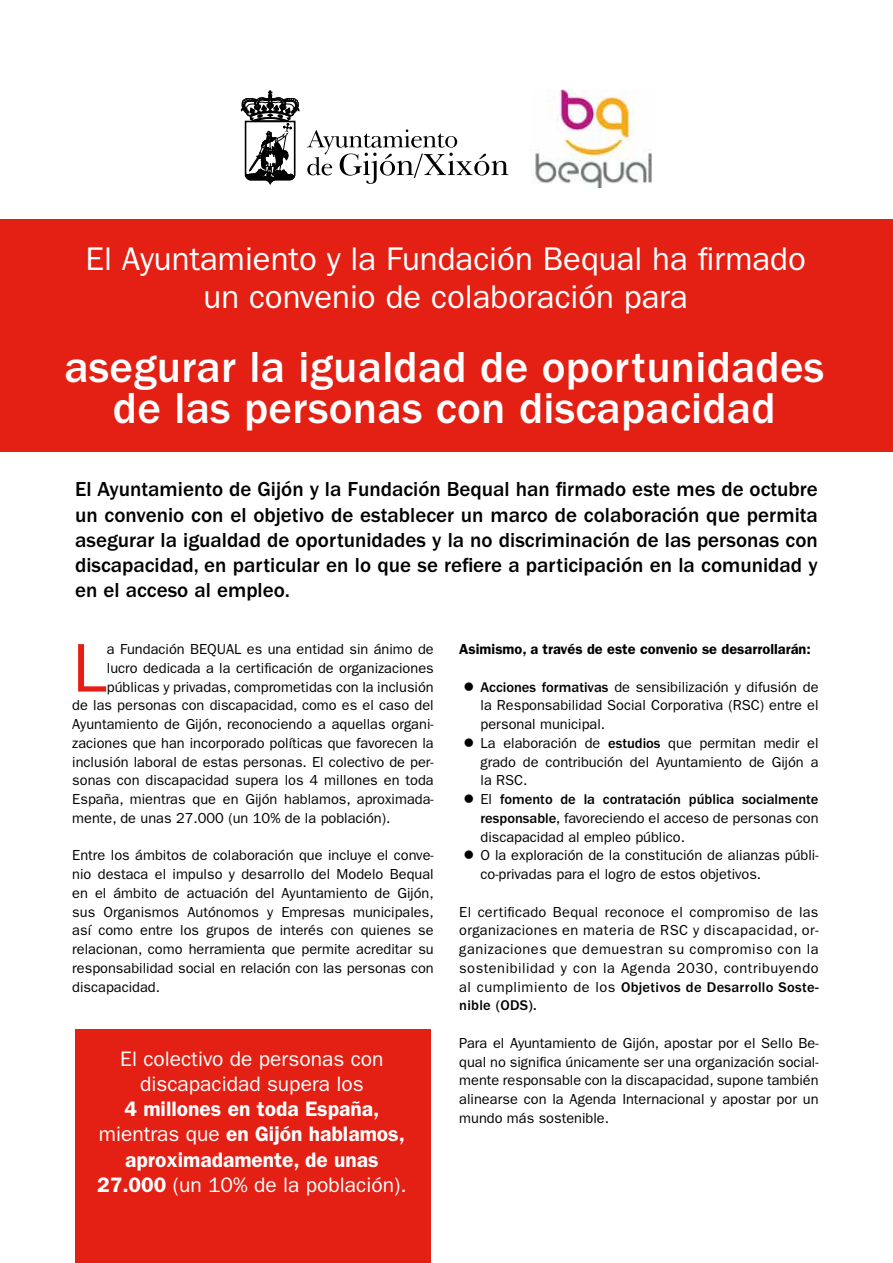
<style>
.page{position:relative;width:893px;height:1263px;background:#fff}
.page>*{position:absolute;margin:0;border:0;box-sizing:border-box;transform-origin:0 0}
.t1{font:69.15px "ITC Franklin Gothic Std";color:#e41f13}
.t2{font:500 45px/40.5px "ITC Franklin Gothic Std";letter-spacing:.005em;color:#fff;text-align:center}
.t3{font:33px/37.5px "ITC Franklin Gothic Std";color:#fff;text-align:center}
.t4{font:500 21px/25.2px "ITC Franklin Gothic Std";color:#000;text-align:justify}
.t5{font:600 21px/25.2px "ITC Franklin Gothic Std";color:#fff;text-align:center}
.t6{font:21px/25.2px "ITC Franklin Gothic Std";color:#fff;text-align:center}
.t7{font:14.55px/18.8px "ITC Franklin Gothic Std";color:#000;text-align:justify}
.t8{font:600 14.55px "ITC Franklin Gothic Std";color:#000}
.s1{font-weight:400}
.s2{font-weight:500}
</style>
<div class="page">
<div style="left:75px;top:1029px;width:356px;height:234px;background:#e41f13"></div>
<div style="left:0;top:220px;width:893px;height:232px;background:#e41f13"></div>
<svg style="left:241px;top:91px;width:58px;height:94px"></svg>
<svg style="left:307px;top:129px;width:201px;height:55px"></svg>
<img style="left:533px;top:90px;width:119px;height:97px">
<h3 class="t3" style="left:86px;top:241px;width:722px">El Ayuntamiento y la Fundación Bequal ha firmado un convenio de colaboración para</h3>
<h2 class="t2" style="left:64px;top:347px;width:761px">asegurar la igualdad de oportunidades de las personas con discapacidad</h2>
<p class="t4" style="left:75px;top:477px;width:744px">El Ayuntamiento de Gijón y la Fundación Bequal han firmado este mes de octubre un convenio con el objetivo de establecer un marco de colaboración que permita asegurar la igualdad de oportunidades y la no discriminación de las personas con discapacidad, en particular en lo que se refiere a participación en la comunidad y en el acceso al empleo.</p>
<h1 class="t1" style="left:72px;top:628px;width:36px">L</h1>
<p class="t7" style="left:107px;top:640px;width:328px">a Fundación BEQUAL es una entidad sin ánimo de</p>
<p class="t7" style="left:107px;top:659px;width:328px">lucro dedicada a la certificación de organizaciones</p>
<p class="t7" style="left:107px;top:677px;width:328px">públicas y privadas, comprometidas con la inclusión</p>
<p class="t7" style="left:72px;top:696px;width:363px">de las personas con discapacidad, como es el caso del</p>
<p class="t7" style="left:72px;top:715px;width:363px">Ayuntamiento de Gijón, reconociendo a aquellas organi-</p>
<p class="t7" style="left:72px;top:734px;width:363px">zaciones que han incorporado políticas que favorecen la</p>
<p class="t7" style="left:72px;top:752px;width:363px">inclusión laboral de estas personas. El colectivo de per-</p>
<p class="t7" style="left:72px;top:771px;width:363px">sonas con discapacidad supera los 4 millones en toda</p>
<p class="t7" style="left:72px;top:790px;width:363px">España, mientras que en Gijón hablamos, aproximada-</p>
<p class="t7" style="left:72px;top:809px;width:320px">mente, de unas 27.000 (un 10% de la población).</p>
<p class="t7" style="left:72px;top:846px;width:363px">Entre los ámbitos de colaboración que incluye el conve&shy;nio destaca el impulso y desarrollo del Modelo Bequal en el ámbito de actuación del Ayuntamiento de Gijón, sus Organismos Autónomos y Empresas municipales, así como entre los grupos de interés con quienes se relacionan, como herramienta que permite acreditar su responsabilidad social en relación con las personas con discapacidad.</p>
<h3 class="t6" style="left:120px;top:1046px;width:265px">El colectivo de personas con discapacidad supera los</h3>
<h3 class="t5" style="left:97px;top:1096px;width:311px">4 millones en toda España, <span class="s1">mientras que</span> en Gijón hablamos, aproximadamente, de unas<br>27.000 <span class="s1">(un 10% de la población).</span></h3>
<p class="t8" style="left:459px;top:640px;width:353px">Asimismo, a través de este convenio se desarrollarán:</p>
<p class="t7" style="left:480px;top:677px;width:340px;text-align:left"><span class="s2">Acciones formativas</span> de sensibilización y difusión de la Responsabilidad Social Corporativa (RSC) entre el personal municipal.<br>La elaboración de <span class="s2">estudios</span> que permitan medir el grado de contribución del Ayuntamiento de Gijón a la RSC.<br>El <span class="s2">fomento de la contratación pública socialmente responsable,</span> favoreciendo el acceso de personas con discapacidad al empleo público.<br>O la exploración de la constitución de alianzas públi&shy;co-privadas para el logro de estos objetivos.</p>
<p class="t7" style="left:459px;top:902px;width:361px">El certificado Bequal reconoce el compromiso de las organizaciones en materia de RSC y discapacidad, or&shy;ganizaciones que demuestran su compromiso con la sostenibilidad y con la Agenda 2030, contribuyendo al cumplimiento de los <span class="s2">Objetivos de Desarrollo Soste&shy;nible (ODS).</span></p>
<p class="t7" style="left:459px;top:1034px;width:361px">Para el Ayuntamiento de Gijón, apostar por el Sello Be&shy;qual no significa únicamente ser una organización social&shy;mente responsable con la discapacidad, supone también alinearse con la Agenda Internacional y apostar por un mundo más sostenible.</p>
</div>
